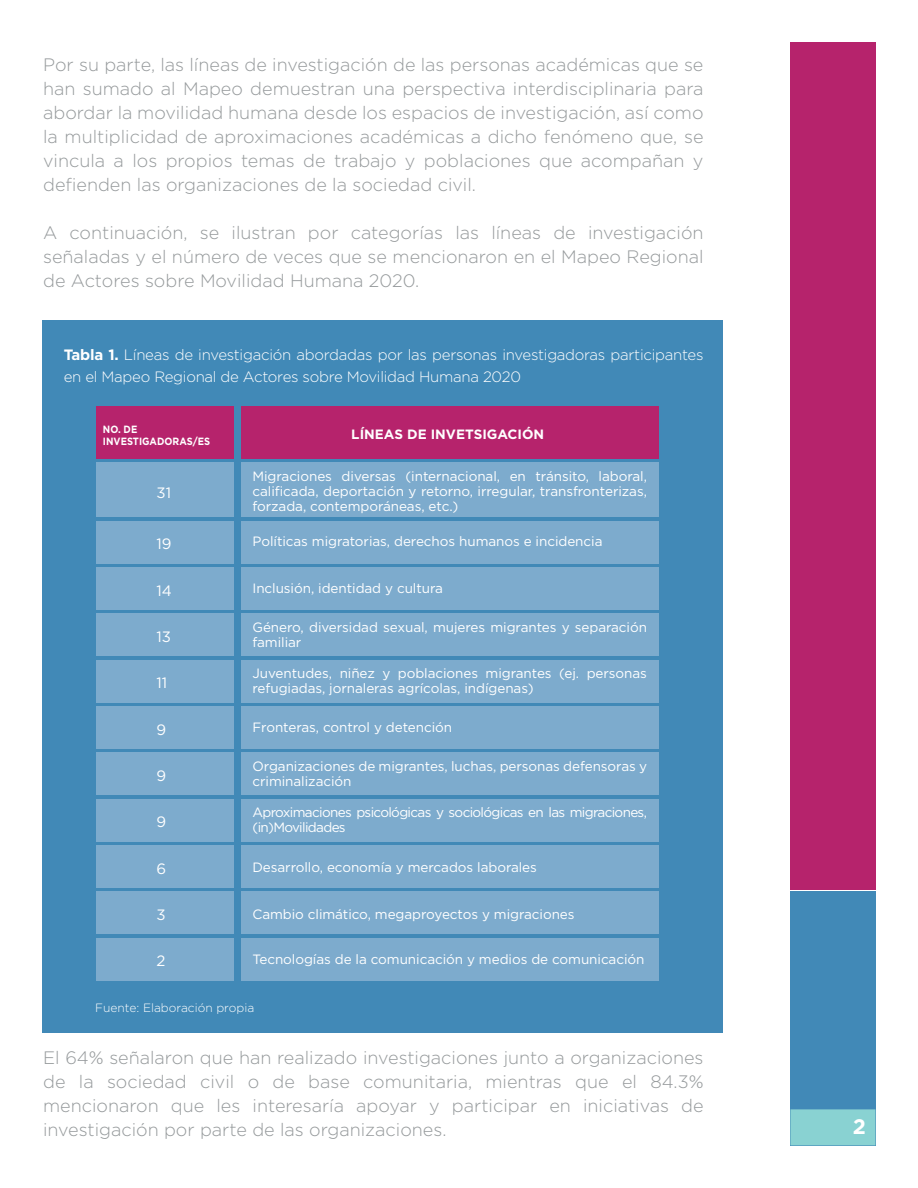
<style>
.page{position:relative;width:918px;height:1188px;background:#fff}
.page>*{position:absolute;margin:0;border:0;box-sizing:border-box;transform-origin:0 0}
.t1{font:700 21px "Gotham";color:#fff}
.t2{font:300 18px/24px "Gotham";color:#95999b;text-align:justify}
.t3{font:300 15px/22.5px "Gotham";letter-spacing:-.02em;color:#fff}
.t4{font:15px "Gotham";color:#fff}
.t5{font:13.5px/15px "Gotham";letter-spacing:-.005em;color:#fff}
.t6{font:13.5px/15px "Gotham";letter-spacing:-.05em;color:#fff}
.t7{font:700 13.5px "Gotham";color:#fff}
.t8{font:300 12px "Gotham";color:#fff}
.t9{font:700 10.5px/12px "Gotham";color:#fff;scale:.9 1}
.s1{font-weight:700}
</style>
<div class="page">
<div style="left:43px;top:321px;width:680px;height:712px;background:#4189b7"></div>
<div style="left:790px;top:43px;width:85px;height:847px;background:#b6236c"></div>
<div style="left:790px;top:891px;width:85px;height:254px;background:#4189b7"></div>
<div style="left:790px;top:1109px;width:85px;height:36px;background:#89d2d2"></div>
<div style="left:96px;top:406px;width:138px;height:53px;background:#b6236c"></div>
<div style="left:96px;top:462px;width:138px;height:55px;background:#7dabcd"></div>
<div style="left:241px;top:406px;width:418px;height:53px;background:#b6236c"></div>
<div style="left:241px;top:462px;width:418px;height:55px;background:#7dabcd"></div>
<div style="left:96px;top:521px;width:138px;height:43px;background:#7dabcd"></div>
<div style="left:241px;top:521px;width:418px;height:43px;background:#7dabcd"></div>
<div style="left:96px;top:567px;width:138px;height:43px;background:#7dabcd"></div>
<div style="left:241px;top:567px;width:418px;height:43px;background:#7dabcd"></div>
<div style="left:96px;top:614px;width:138px;height:42px;background:#7dabcd"></div>
<div style="left:241px;top:614px;width:418px;height:42px;background:#7dabcd"></div>
<div style="left:96px;top:660px;width:138px;height:43px;background:#7dabcd"></div>
<div style="left:241px;top:660px;width:418px;height:43px;background:#7dabcd"></div>
<div style="left:96px;top:706px;width:138px;height:43px;background:#7dabcd"></div>
<div style="left:241px;top:706px;width:418px;height:43px;background:#7dabcd"></div>
<div style="left:96px;top:753px;width:138px;height:42px;background:#7dabcd"></div>
<div style="left:241px;top:753px;width:418px;height:42px;background:#7dabcd"></div>
<div style="left:96px;top:799px;width:138px;height:43px;background:#7dabcd"></div>
<div style="left:241px;top:799px;width:418px;height:43px;background:#7dabcd"></div>
<div style="left:96px;top:845px;width:138px;height:43px;background:#7dabcd"></div>
<div style="left:241px;top:845px;width:418px;height:43px;background:#7dabcd"></div>
<div style="left:96px;top:892px;width:138px;height:42px;background:#7dabcd"></div>
<div style="left:241px;top:892px;width:418px;height:42px;background:#7dabcd"></div>
<div style="left:96px;top:938px;width:138px;height:43px;background:#7dabcd"></div>
<div style="left:241px;top:938px;width:418px;height:43px;background:#7dabcd"></div>
<svg style="left:42px;top:320px;width:7px;height:713px"></svg>
<svg style="left:790px;top:42px;width:86px;height:7px"></svg>
<svg style="left:869px;top:56px;width:7px;height:1090px"></svg>
<svg style="left:790px;top:1139px;width:72px;height:7px"></svg>
<p class="t2" style="left:43px;top:52px;width:662px">Por su parte, las líneas de investigación de las personas académicas que se han sumado al Mapeo demuestran una perspectiva interdisciplinaria para abordar la movilidad humana desde los espacios de investigación, así como la multiplicidad de aproximaciones académicas a dicho fenómeno que, se vincula a los propios temas de trabajo y poblaciones que acompañan y defienden las organizaciones de la sociedad civil.</p>
<p class="t2" style="left:43px;top:220px;width:662px">A continuación, se ilustran por categorías las líneas de investigación señaladas y el número de veces que se mencionaron en el Mapeo Regional de Actores sobre Movilidad Humana 2020.</p>
<p class="t3" style="left:64px;top:343px;width:641px"><span class="s1">Tabla 1.</span> Líneas de investigación abordadas por las personas investigadoras participantes en el Mapeo Regional de Actores sobre Movilidad Humana 2020</p>
<p class="t9" style="left:103px;top:423px;width:121px">NO. DE<br>INVESTIGADORAS/ES</p>
<p class="t7" style="left:351px;top:425px;width:194px">LÍNEAS DE INVETSIGACIÓN</p>
<p class="t4" style="left:157px;top:483px;width:16px">31</p>
<p class="t5" style="left:253px;top:468px;width:396px;text-align:justify">Migraciones diversas (internacional, en tránsito, laboral, calificada, deportación y retorno, irregular, transfronterizas, forzada, contemporáneas, etc.)</p>
<p class="t4" style="left:157px;top:534px;width:17px">19</p>
<p class="t5" style="left:253px;top:534px;width:352px">Políticas migratorias, derechos humanos e incidencia</p>
<p class="t4" style="left:157px;top:581px;width:17px">14</p>
<p class="t5" style="left:253px;top:580px;width:192px">Inclusión, identidad y cultura</p>
<p class="t4" style="left:157px;top:627px;width:16px">13</p>
<p class="t5" style="left:253px;top:619px;width:396px">Género, diversidad sexual, mujeres migrantes y separación familiar</p>
<p class="t4" style="left:157px;top:673px;width:12px">11</p>
<p class="t5" style="left:253px;top:666px;width:396px">Juventudes, niñez y poblaciones migrantes (ej. personas refugiadas, jornaleras agrícolas, indígenas)</p>
<p class="t4" style="left:157px;top:720px;width:11px">9</p>
<p class="t5" style="left:253px;top:719px;width:201px">Fronteras, control y detención</p>
<p class="t4" style="left:157px;top:766px;width:11px">9</p>
<p class="t5" style="left:253px;top:758px;width:396px">Organizaciones de migrantes, luchas, personas defensoras y criminalización</p>
<p class="t4" style="left:157px;top:812px;width:11px">9</p>
<p class="t6" style="left:253px;top:805px;width:396px">Aproximaciones psicológicas y sociológicas en las migraciones, (in)Movilidades</p>
<p class="t4" style="left:157px;top:859px;width:11px">6</p>
<p class="t5" style="left:253px;top:859px;width:286px">Desarrollo, economía y mercados laborales</p>
<p class="t4" style="left:157px;top:905px;width:11px">3</p>
<p class="t5" style="left:253px;top:907px;width:324px">Cambio climático, megaproyectos y migraciones</p>
<p class="t4" style="left:157px;top:951px;width:10px">2</p>
<p class="t5" style="left:253px;top:951px;width:393px">Tecnologías de la comunicación y medios de comunicación</p>
<p class="t8" style="left:95px;top:1000px;width:160px">Fuente: Elaboración propia</p>
<p class="t2" style="left:43px;top:1045px;width:662px">El 64% señalaron que han realizado investigaciones junto a organizaciones de la sociedad civil o de base comunitaria, mientras que el 84.3% mencionaron que les interesaría apoyar y participar en iniciativas de investigación por parte de las organizaciones.</p>
<p class="t1" style="left:853px;top:1113px;width:15px">2</p>
</div>
